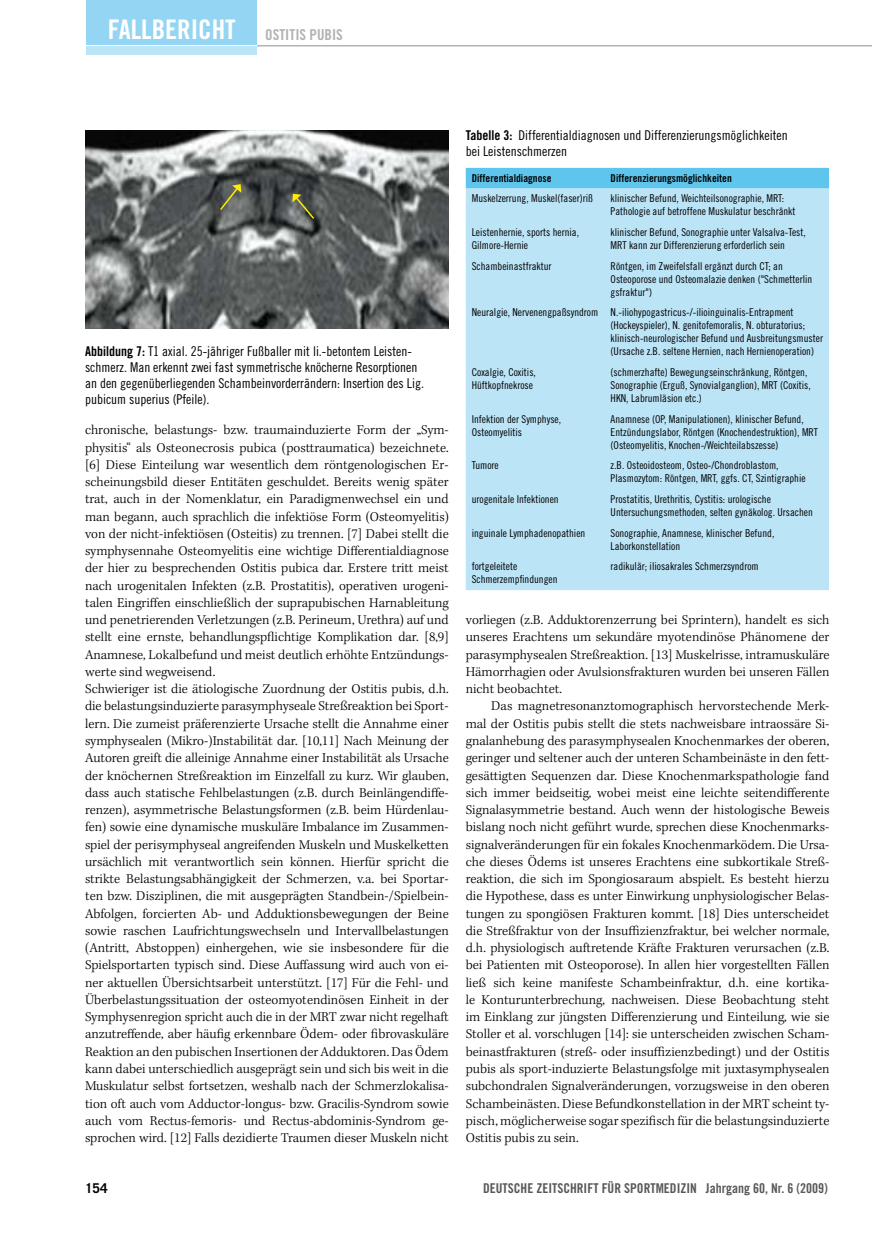
<style>
.page{position:relative;width:872px;height:1234px;background:#fff}
.page>*{position:absolute;margin:0;border:0;box-sizing:border-box;transform-origin:0 0}
.t1{font:15px "Trade Gothic LT Std Bd Cn 20";color:#b1b3b4}
.t2{font:300 13.8px/17.2px "Kepler Std";color:#000;text-align:justify}
.t3{font:13.5px/16.2px "Trade Gothic LT Std Cn 18";color:#000}
.t4{font:13.5px "Trade Gothic LT Std Bd Cn 20";color:#58585a}
.t5{font:700 13.5px "Trade Gothic LT Std";color:#000}
.t6{font:10.8px/12.9px "Trade Gothic LT Std Cn 18";color:#000}
.t7{font:10.8px "Trade Gothic LT Std Bd Cn 20";color:#000}
.s1{font-size:27px;color:#fff}
.s2{font-family:"Trade Gothic LT Std Bd Cn 20"}
</style>
<div class="page">
<div style="left:86px;top:0;width:171px;height:46px;background:#93d5f2"></div>
<hr style="left:85px;top:45px;width:173px;height:1px;background:#fff">
<hr style="left:257px;top:45px;width:615px;height:1px;background:#b1b3b4">
<div style="left:86px;top:47px;width:171px;height:8px;background:#bce4f7"></div>
<div style="left:466px;top:168px;width:363px;height:20px;background:#5ec5ed"></div>
<div style="left:466px;top:188px;width:363px;height:402px;background:#bce4f7"></div>
<img style="left:85px;top:131px;width:364px;height:198px">
<svg style="left:292px;top:194px;width:24px;height:26px"></svg>
<svg style="left:219px;top:184px;width:22px;height:27px"></svg>
<p class="t1" style="left:108px;top:25px;width:237px"><span class="s1">FALLBERICHT</span> OSTITIS PUBIS</p>
<p class="t3" style="left:85px;top:342px;width:340px"><span class="s2">Abbildung 7:</span> T1 axial. 25-jähriger Fußballer mit li.-betontem Leisten&shy;schmerz. Man erkennt zwei fast symmetrische knöcherne Resorptionen an den gegenüberliegenden Schambeinvorderrändern: Insertion des Lig. pubicum superius (Pfeile).</p>
<p class="t2" style="left:85px;top:422px;width:365px;text-align:left">chronische, belastungs- bzw. traumainduzierte Form der „Sym&shy;physitis“ als Osteonecrosis pubica (posttraumatica) bezeichnete. [6] Diese Einteilung war wesentlich dem röntgenologischen Er&shy;scheinungsbild dieser Entitäten geschuldet. Bereits wenig später trat, auch in der Nomenklatur, ein Paradigmenwechsel ein und man begann, auch sprachlich die infektiöse Form (Osteomyelitis) von der nicht-infektiösen (Osteitis) zu trennen. [7] Dabei stellt die symphysennahe Osteomyelitis eine wichtige Differentialdiagnose der hier zu besprechenden Ostitis pubica dar. Erstere tritt meist nach urogenitalen Infekten (z.B. Prostatitis), operativen urogeni&shy;talen Eingriffen einschließlich der suprapubischen Harnableitung und penetrierenden Verletzungen (z.B. Perineum, Urethra) auf und stellt eine ernste, behandlungspflichtige Komplikation dar. [8,9] Anamnese, Lokalbefund und meist deutlich erhöhte Entzündungs&shy;werte sind wegweisend.<br>Schwieriger ist die ätiologische Zuordnung der Ostitis pubis, d.h. die belastungsinduzierte parasymphyseale Streßreaktion bei Sport&shy;lern. Die zumeist präferenzierte Ursache stellt die Annahme einer symphysealen (Mikro-)Instabilität dar. [10,11] Nach Meinung der Autoren greift die alleinige Annahme einer Instabilität als Ursache der knöchernen Streßreaktion im Einzelfall zu kurz. Wir glauben, dass auch statische Fehlbelastungen (z.B. durch Beinlängendiffe&shy;renzen), asymmetrische Belastungsformen (z.B. beim Hürdenlau&shy;fen) sowie eine dynamische muskuläre Imbalance im Zusammen&shy;spiel der perisymphyseal angreifenden Muskeln und Muskelketten ursächlich mit verantwortlich sein können. Hierfür spricht die strikte Belastungsabhängigkeit der Schmerzen, v.a. bei Sportar&shy;ten bzw. Disziplinen, die mit ausgeprägten Standbein-/Spielbein-Abfolgen, forcierten Ab- und Adduktionsbewegungen der Beine sowie raschen Laufrichtungswechseln und Intervallbelastungen (Antritt, Abstoppen) einhergehen, wie sie insbesondere für die Spielsportarten typisch sind. Diese Auffassung wird auch von ei&shy;ner aktuellen Übersichtsarbeit unterstützt. [17] Für die Fehl- und Überbelastungssituation der osteomyotendinösen Einheit in der Symphysenregion spricht auch die in der MRT zwar nicht regelhaft anzutreffende, aber häufig erkennbare Ödem- oder fibrovaskuläre Reaktion an den pubischen Insertionen der Adduktoren. Das Ödem kann dabei unterschiedlich ausgeprägt sein und sich bis weit in die Muskulatur selbst fortsetzen, weshalb nach der Schmerzlokalisa&shy;tion oft auch vom Adductor-longus- bzw. Gracilis-Syndrom sowie auch vom Rectus-femoris- und Rectus-abdominis-Syndrom ge&shy;sprochen wird. [12] Falls dezidierte Traumen dieser Muskeln nicht</p>
<p class="t3" style="left:466px;top:126px;width:323px"><span class="s2">Tabelle 3:</span> Differentialdiagnosen und Differenzierungsmöglichkeiten bei Leistenschmerzen</p>
<p class="t7" style="left:472px;top:171px;width:81px">Differentialdiagnose</p>
<p class="t7" style="left:610px;top:171px;width:123px">Differenzierungsmöglichkeiten</p>
<p class="t6" style="left:472px;top:192px;width:123px">Muskelzerrung, Muskel(faser)riß</p>
<p class="t6" style="left:610px;top:192px;width:186px">klinischer Befund, Weichteilsonographie, MRT:<br>Pathologie auf betroffene Muskulatur beschränkt</p>
<p class="t6" style="left:472px;top:225px;width:109px">Leistenhernie, sports hernia,<br>Gilmore-Hernie</p>
<p class="t6" style="left:610px;top:225px;width:197px">klinischer Befund, Sonographie unter Valsalva-Test,<br>MRT kann zur Differenzierung erforderlich sein</p>
<p class="t6" style="left:472px;top:259px;width:81px">Schambeinastfraktur</p>
<p class="t6" style="left:610px;top:259px;width:203px">Röntgen, im Zweifelsfall ergänzt durch CT; an<br>Osteoporose und Osteomalazie denken ("Schmetterlin gsfraktur")</p>
<p class="t6" style="left:610px;top:306px;width:214px;text-indent:-139px">Neuralgie, Nervenengpaßsyndrom N.-iliohypogastricus-/-ilioinguinalis-Entrapment (Hockeyspieler), N. genitofemoralis, N. obturatorius; klinisch-neurologischer Befund und Ausbreitungsmuster (Ursache z.B. seltene Hernien, nach Hernienoperation)</p>
<p class="t6" style="left:472px;top:365px;width:66px">Coxalgie, Coxitis,<br>Hüftkopfnekrose</p>
<p class="t6" style="left:610px;top:365px;width:202px">(schmerzhafte) Bewegungseinschränkung, Röntgen,<br>Sonographie (Erguß, Synovialganglion), MRT (Coxitis,<br>HKN, Labrumläsion etc.)</p>
<p class="t6" style="left:472px;top:412px;width:91px">Infektion der Symphyse,<br>Osteomyelitis</p>
<p class="t6" style="left:610px;top:412px;width:209px">Anamnese (OP, Manipulationen), klinischer Befund,<br>Entzündungslabor, Röntgen (Knochendestruktion), MRT (Osteomyelitis, Knochen-/Weichteilabszesse)</p>
<p class="t6" style="left:472px;top:459px;width:29px">Tumore</p>
<p class="t6" style="left:610px;top:459px;width:196px">z.B. Osteoidosteom, Osteo-/Chondroblastom,<br>Plasmozytom: Röntgen, MRT, ggfs. CT, Szintigraphie</p>
<p class="t6" style="left:472px;top:492px;width:88px">urogenitale Infektionen</p>
<p class="t6" style="left:610px;top:492px;width:204px">Prostatitis, Urethritis, Cystitis: urologische<br>Untersuchungsmethoden, selten gynäkolog. Ursachen</p>
<p class="t6" style="left:472px;top:526px;width:115px">inguinale Lymphadenopathien</p>
<p class="t6" style="left:610px;top:526px;width:165px">Sonographie, Anamnese, klinischer Befund,<br>Laborkonstellation</p>
<p class="t6" style="left:472px;top:559px;width:87px">fortgeleitete<br>Schmerzempfindungen</p>
<p class="t6" style="left:610px;top:559px;width:150px">radikulär; iliosakrales Schmerzsyndrom</p>
<p class="t2" style="left:466px;top:611px;width:365px">vorliegen (z.B. Adduktorenzerrung bei Sprintern), handelt es sich unseres Erachtens um sekundäre myotendinöse Phänomene der parasymphysealen Streßreaktion. [13] Muskelrisse, intramuskuläre Hämorrhagien oder Avulsionsfrakturen wurden bei unseren Fällen nicht beobachtet.</p>
<p class="t2" style="left:466px;top:698px;width:365px;text-indent:26px">Das magnetresonanztomographisch hervorstechende Merk&shy;mal der Ostitis pubis stellt die stets nachweisbare intraossäre Si&shy;gnalanhebung des parasymphysealen Knochenmarkes der oberen, geringer und seltener auch der unteren Schambeinäste in den fett&shy;gesättigten Sequenzen dar. Diese Knochenmarkspathologie fand sich immer beidseitig, wobei meist eine leichte seitendifferente Signalasymmetrie bestand. Auch wenn der histologische Beweis bislang noch nicht geführt wurde, sprechen diese Knochenmarks&shy;signalveränderungen für ein fokales Knochenmarködem. Die Ursa&shy;che dieses Ödems ist unseres Erachtens eine subkortikale Streß&shy;reaktion, die sich im Spongiosaraum abspielt. Es besteht hierzu die Hypothese, dass es unter Einwirkung unphysiologischer Belas&shy;tungen zu spongiösen Frakturen kommt. [18] Dies unterscheidet die Streßfraktur von der Insuffizienzfraktur, bei welcher normale, d.h. physiologisch auftretende Kräfte Frakturen verursachen (z.B. bei Patienten mit Osteoporose). In allen hier vorgestellten Fällen ließ sich keine manifeste Schambeinfraktur, d.h. eine kortika&shy;le Konturunterbrechung, nachweisen. Diese Beobachtung steht im Einklang zur jüngsten Differenzierung und Einteilung, wie sie Stoller et al. vorschlugen [14]: sie unterscheiden zwischen Scham&shy;beinastfrakturen (streß- oder insuffizienzbedingt) und der Ostitis pubis als sport-induzierte Belastungsfolge mit juxtasymphysealen subchondralen Signalveränderungen, vorzugsweise in den oberen Schambeinästen. Diese Befundkonstellation in der MRT scheint ty&shy;pisch, möglicherweise sogar spezifisch für die belastungsinduzierte Ostitis pubis zu sein.</p>
<p class="t5" style="left:85px;top:1179px;width:24px">154</p>
<p class="t4" style="left:483px;top:1179px;width:14px">Deutsche</p>
<p class="t4" style="left:536px;top:1179px;width:13px">Zeitschrift</p>
<p class="t4" style="left:601px;top:1179px;width:36px">für Sport</p>
<p class="t4" style="left:655px;top:1179px;width:15px">medizi</p>
<p class="t4" style="left:690px;top:1179px;width:139px">n Jahrgang 60, Nr. 6 (2009)</p>
</div>
